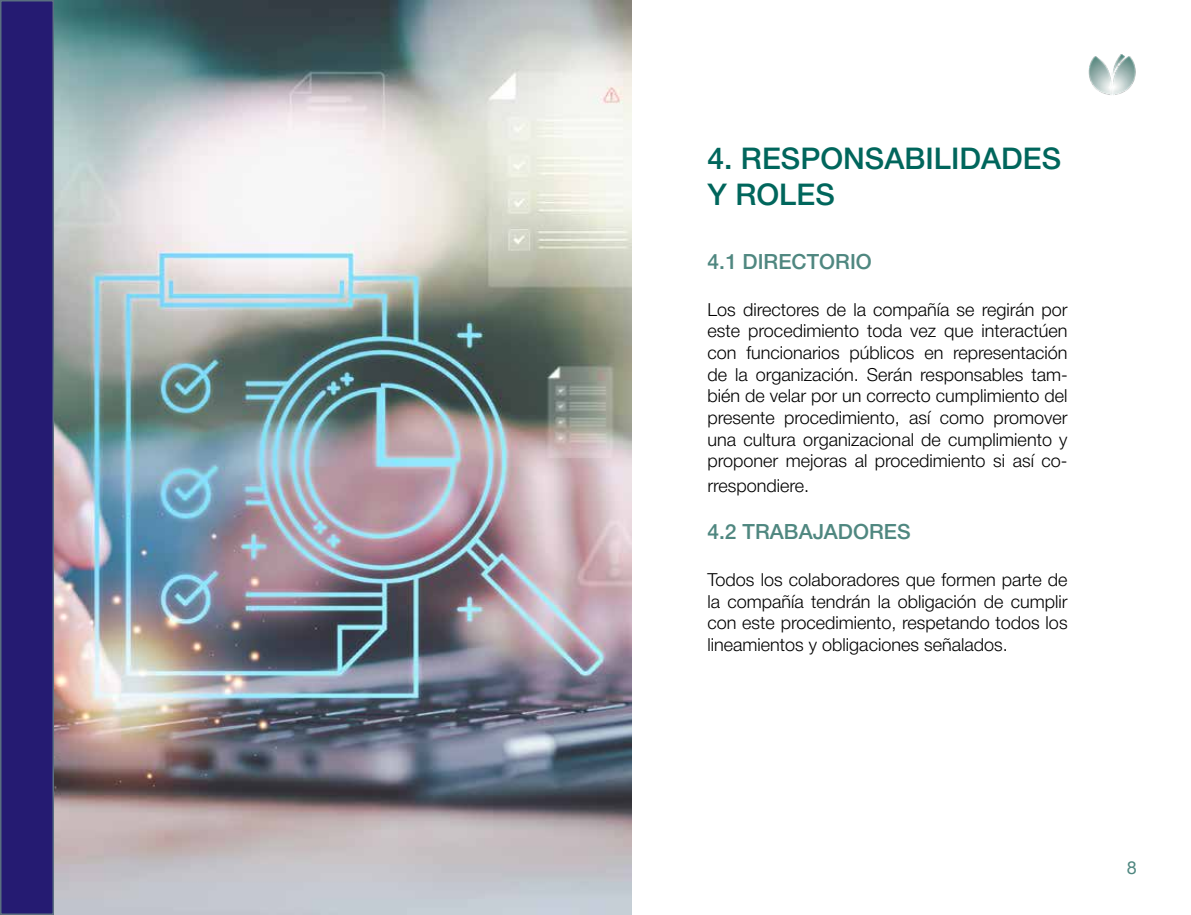
<style>
.page{position:relative;width:1191px;height:915px;background:#fff}
.page>*{position:absolute;margin:0;border:0;box-sizing:border-box;transform-origin:0 0}
.t1{font:500 30px/36px "Helvetica Neue";color:#00665c}
.t2{font:500 21px "Helvetica Neue";color:#4f8780}
.t3{font:300 18px/21.6px "Helvetica Neue";color:#000;text-align:justify}
.t4{font:18px "Helvetica Neue";color:#4f8780}
</style>
<div class="page">
<div style="left:0;top:0;width:54px;height:914px;background:#251b72;border:2px solid #5a6f80"></div>
<img style="left:1088px;top:54px;width:48px;height:41px">
<img style="left:54px;top:0;width:577px;height:914px">
<h1 class="t1" style="left:707px;top:138px;width:355px">4. RESPONSABILIDADES<br>Y ROLES</h1>
<p class="t2" style="left:707px;top:244px;width:166px">4.1 DIRECTORIO</p>
<p class="t3" style="left:707px;top:297px;width:361px">Los directores de la compañía se regirán por este procedimiento toda vez que interactúen con funcionarios públicos en representación de la organización. Serán responsables tam&shy;bién de velar por un correcto cumplimiento del presente procedimiento, así como promover una cultura organizacional de cumplimiento y proponer mejoras al procedimiento si así co-</p>
<p class="t3" style="left:707px;top:473px;width:103px">rrespondiere.</p>
<p class="t2" style="left:707px;top:514px;width:205px">4.2 TRABAJADORES</p>
<p class="t3" style="left:707px;top:567px;width:361px">Todos los colaboradores que formen parte de la compañía tendrán la obligación de cumplir con este procedimiento, respetando todos los lineamientos y obligaciones señalados.</p>
<p class="t4" style="left:1127px;top:854px;width:12px">8</p>
</div>
